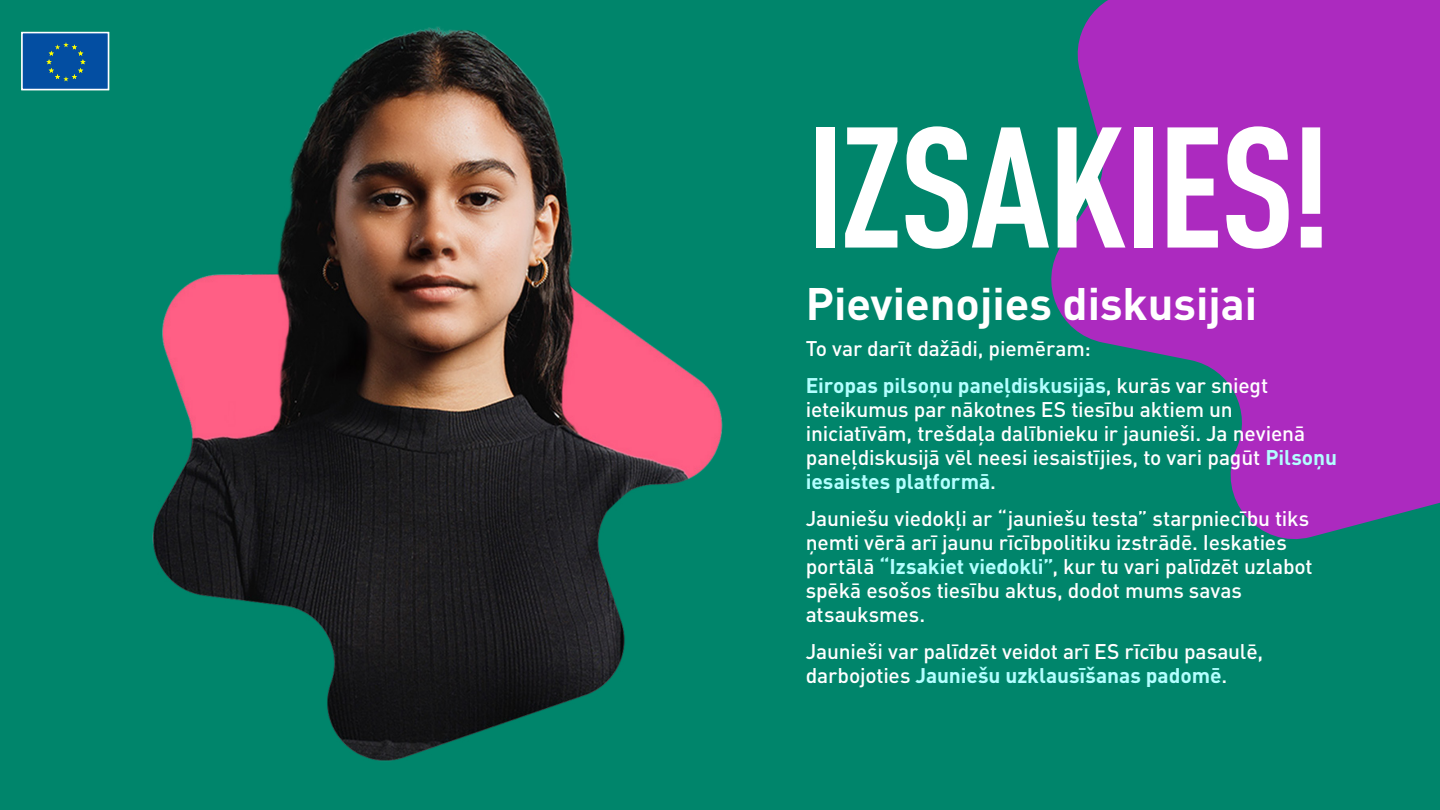
<style>
.page{position:relative;width:1440px;height:810px;background:#00856b}
.page>*{position:absolute;margin:0;border:0;box-sizing:border-box;transform-origin:0 0}
.t1{font:700 condensed 168.75px "DIN Pro";letter-spacing:-.02em;color:#fff}
.H3{font:700 45px "DIN Pro";color:#fff}
.t2{font:500 21px/24px "DIN Pro";letter-spacing:-.01em;color:#fff}
.s1{font-weight:700;color:#b3ffff}
</style>
<div class="page">
<svg style="left:1051px;top:0;width:389px;height:540px;fill:#ac2abf"></svg>
<img style="left:152px;top:26px;width:571px;height:735px">
<div style="left:21px;top:32px;width:88px;height:58px;background:#034ea2;border:2px solid #fff"></div>
<svg style="left:46px;top:42px;width:40px;height:39px"></svg>
<h2 class="t1" style="left:806px;top:60px;width:527px">IZSAKIES!</h2>
<p class="H3" style="left:806px;top:266px;width:453px">Pievienojies diskusijai</p>
<p class="t2" style="left:806px;top:334px;width:287px">To var darīt dažādi, piemēram:</p>
<p class="t2" style="left:806px;top:371px;width:533px"><span class="s1">Eiropas pilsoņu paneļdiskusijās</span>, kurās var sniegt ieteikumus par nākotnes ES tiesību aktiem un iniciatīvām, trešdaļa dalībnieku ir jaunieši. Ja nevienā paneļdiskusijā vēl neesi iesaistījies, to vari pagūt <span class="s1">Pilsoņu iesaistes platformā</span>.</p>
<p class="t2" style="left:806px;top:504px;width:509px">Jauniešu viedokļi ar “jauniešu testa” starpniecību tiks ņemti vērā arī jaunu rīcībpolitiku izstrādē. Ieskaties portālā <span class="s1">“Izsakiet viedokli”</span>, kur tu vari palīdzēt uzlabot spēkā esošos tiesību aktus, dodot mums savas atsauksmes.</p>
<p class="t2" style="left:806px;top:637px;width:459px">Jaunieši var palīdzēt veidot arī ES rīcību pasaulē, darbojoties <span class="s1">Jauniešu uzklausīšanas padomē</span>.</p>
</div>
